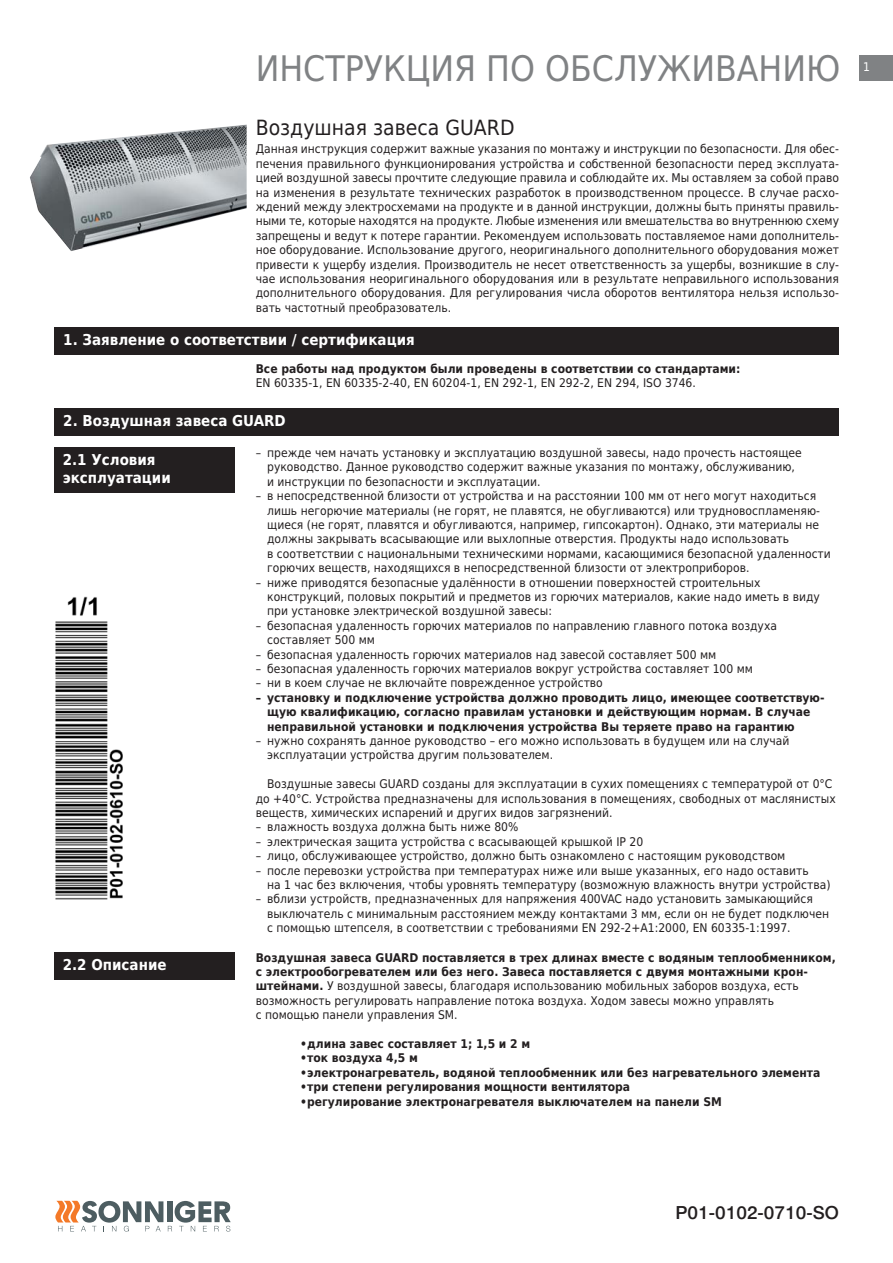
<style>
.page{position:relative;width:893px;height:1263px;background:#fff}
.page>*{position:absolute;margin:0;border:0;box-sizing:border-box;transform-origin:0 0}
.t1{font:35.25px "DejaVu Sans Condensed";color:#808284}
.t2{font:21px "DejaVu Sans Condensed";color:#231f20}
.t3{font:18px "Switzer PSEFN Medium";color:#231f20}
.t4{font:700 15px/18px "DejaVu Sans Condensed";color:#fff}
.t5{font:12px/14.4px "DejaVu Sans Condensed";color:#231f20}
.t6{font:700 12px/14.4px "DejaVu Sans Condensed";color:#231f20}
.t7{font:12px "DejaVu Sans Condensed";color:#fff}
.s1{font-weight:700}
</style>
<div class="page">
<img style="left:30px;top:125px;width:217px;height:126px">
<svg style="left:55px;top:1201px;width:176px;height:30px"></svg>
<div style="left:54px;top:327px;width:785px;height:28px;background:#231f20"></div>
<div style="left:54px;top:408px;width:785px;height:28px;background:#231f20"></div>
<div style="left:54px;top:447px;width:180px;height:46px;background:#231f20"></div>
<div style="left:54px;top:952px;width:180px;height:28px;background:#231f20"></div>
<div style="left:859px;top:55px;width:33px;height:26px;background:#808284"></div>
<img style="left:55px;top:596px;width:68px;height:304px">
<h1 class="t1" style="left:256px;top:48px;width:586px">ИНСТРУКЦИЯ ПО ОБСЛУЖИВАНИЮ</h1>
<h2 class="t2" style="left:256px;top:115px;width:260px">Воздушная завеса GUARD</h2>
<p class="t5" style="left:256px;top:142px;width:585px;text-align:justify">Данная инструкция содержит важные указания по монтажу и инструкции по безопасности. Для обес&shy;печения правильного функционирования устройства и собственной безопасности перед эксплуата&shy;цией воздушной завесы прочтите следующие правила и соблюдайте их. Мы оставляем за собой право на изменения в результате технических разработок в производственном процессе. В случае расхо&shy;ждений между электросхемами на продукте и в данной инструкции, должны быть приняты правиль&shy;ными те, которые находятся на продукте. Любые изменения или вмешательства во внутреннюю схему запрещены и ведут к потере гарантии. Рекомендуем использовать поставляемое нами дополнитель&shy;ное оборудование. Использование другого, неоригинального дополнительного оборудования может привести к ущербу изделия. Производитель не несет ответственность за ущербы, возникшие в слу&shy;чае использования неоригинального оборудования или в результате неправильного использования дополнительного оборудования. Для регулирования числа оборотов вентилятора нельзя использо&shy;вать частотный преобразователь.</p>
<p class="t4" style="left:63px;top:331px;width:353px">1. Заявление о соответствии / сертификация</p>
<p class="t6" style="left:256px;top:362px;width:486px">Все работы над продуктом были проведены в соответствии со стандартами:</p>
<p class="t5" style="left:256px;top:376px;width:442px">EN 60335-1, EN 60335-2-40, EN 60204-1, EN 292-1, EN 292-2, EN 294, ISO 3746.</p>
<p class="t4" style="left:63px;top:413px;width:224px">2. Воздушная завеса GUARD</p>
<p class="t4" style="left:63px;top:452px;width:110px">2.1 Условия эксплуатации</p>
<p class="t5" style="left:267px;top:446px;width:536px;text-indent:-11px">– прежде чем начать установку и эксплуатацию воздушной завесы, надо прочесть настоящее руководство. Данное руководство содержит важные указания по монтажу, обслуживанию, и инструкции по безопасности и эксплуатации.</p>
<p class="t5" style="left:267px;top:489px;width:565px;text-indent:-11px">– в непосредственной близости от устройства и на расстоянии 100 мм от него могут находиться лишь негорючие материалы (не горят, не плавятся, не обугливаются) или трудновоспламеняю&shy;щиеся (не горят, плавятся и обугливаются, например, гипсокартон). Однако, эти материалы не должны закрывать всасывающие или выхлопные отверстия. Продукты надо использовать<br>в соответствии с национальными техническими нормами, касающимися безопасной удаленности горючих веществ, находящихся в непосредственной близости от электроприборов.</p>
<p class="t5" style="left:267px;top:575px;width:554px;text-indent:-11px">– ниже приводятся безопасные удалённости в отношении поверхностей строительных конструкций, половых покрытий и предметов из горючих материалов, какие надо иметь в виду при установке электрической воздушной завесы:</p>
<p class="t5" style="left:267px;top:618px;width:511px;text-indent:-11px">– безопасная удаленность горючих материалов по направлению главного потока воздуха составляет 500 мм</p>
<p class="t5" style="left:256px;top:647px;width:462px">– безопасная удаленность горючих материалов над завесой составляет 500 мм</p>
<p class="t5" style="left:256px;top:662px;width:499px">– безопасная удаленность горючих материалов вокруг устройства составляет 100 мм</p>
<p class="t5" style="left:256px;top:676px;width:349px">– ни в коем случае не включайте поврежденное устройство</p>
<p class="t6" style="left:267px;top:691px;width:559px;text-indent:-11px">– установку и подключение устройства должно проводить лицо, имеющее соответствую&shy;щую квалификацию, согласно правилам установки и действующим нормам. В случае неправильной установки и подключения устройства Вы теряете право на гарантию</p>
<p class="t5" style="left:267px;top:734px;width:524px;text-indent:-11px">– нужно сохранять данное руководство – его можно использовать в будущем или на случай эксплуатации устройства другим пользователем.</p>
<p class="t5" style="left:256px;top:777px;width:582px;text-indent:11px">Воздушные завесы GUARD созданы для эксплуатации в сухих помещениях с температурой от 0°C до +40°C. Устройства предназначены для использования в помещениях, свободных от маслянистых веществ, химических испарений и других видов загрязнений.</p>
<p class="t5" style="left:256px;top:820px;width:264px">– влажность воздуха должна быть ниже 80%</p>
<p class="t5" style="left:256px;top:834px;width:389px">– электрическая защита устройства с всасывающей крышкой IP 20</p>
<p class="t5" style="left:256px;top:849px;width:531px">– лицо, обслуживающее устройство, должно быть ознакомлено с настоящим руководством</p>
<p class="t5" style="left:267px;top:863px;width:565px;text-indent:-11px">– после перевозки устройства при температурах ниже или выше указанных, его надо оставить<br>на 1 час без включения, чтобы уровнять температуру (возможную влажность внутри устройства)</p>
<p class="t5" style="left:267px;top:892px;width:563px;text-indent:-11px">– вблизи устройств, предназначенных для напряжения 400VAC надо установить замыкающийся выключатель с минимальным расстоянием между контактами 3 мм, если он не будет подключен с помощью штепселя, в соответствии с требованиями EN 292-2+A1:2000, EN 60335-1:1997.</p>
<p class="t5" style="left:256px;top:950px;width:581px"><span class="s1">Воздушная завеса GUARD поставляется в трех длинах вместе с водяным теплообменником, с электрообогревателем или без него. Завеса поставляется с двумя монтажными крон&shy;штейнами.</span> У воздушной завесы, благодаря использованию мобильных заборов воздуха, есть возможность регулировать направление потока воздуха. Ходом завесы можно управлять<br>с помощью панели управления SM.</p>
<p class="t6" style="left:300px;top:1037px;width:232px">•длина завес составляет 1; 1,5 и 2 м</p>
<p class="t6" style="left:300px;top:1052px;width:119px">•ток воздуха 4,5 м</p>
<p class="t6" style="left:300px;top:1066px;width:522px">•электронагреватель, водяной теплообменник или без нагревательного элемента</p>
<p class="t6" style="left:300px;top:1081px;width:331px">•три степени регулирования мощности вентилятора</p>
<p class="t6" style="left:300px;top:1095px;width:423px">•регулирование электронагревателя выключателем на панели SM</p>
<p class="t4" style="left:63px;top:956px;width:105px">2.2 Описание</p>
<p class="t7" style="left:863px;top:60px;width:8px">1</p>
<h3 class="t3" style="left:675px;top:1206px;width:165px">P01-0102-0710-SO</h3>
</div>
